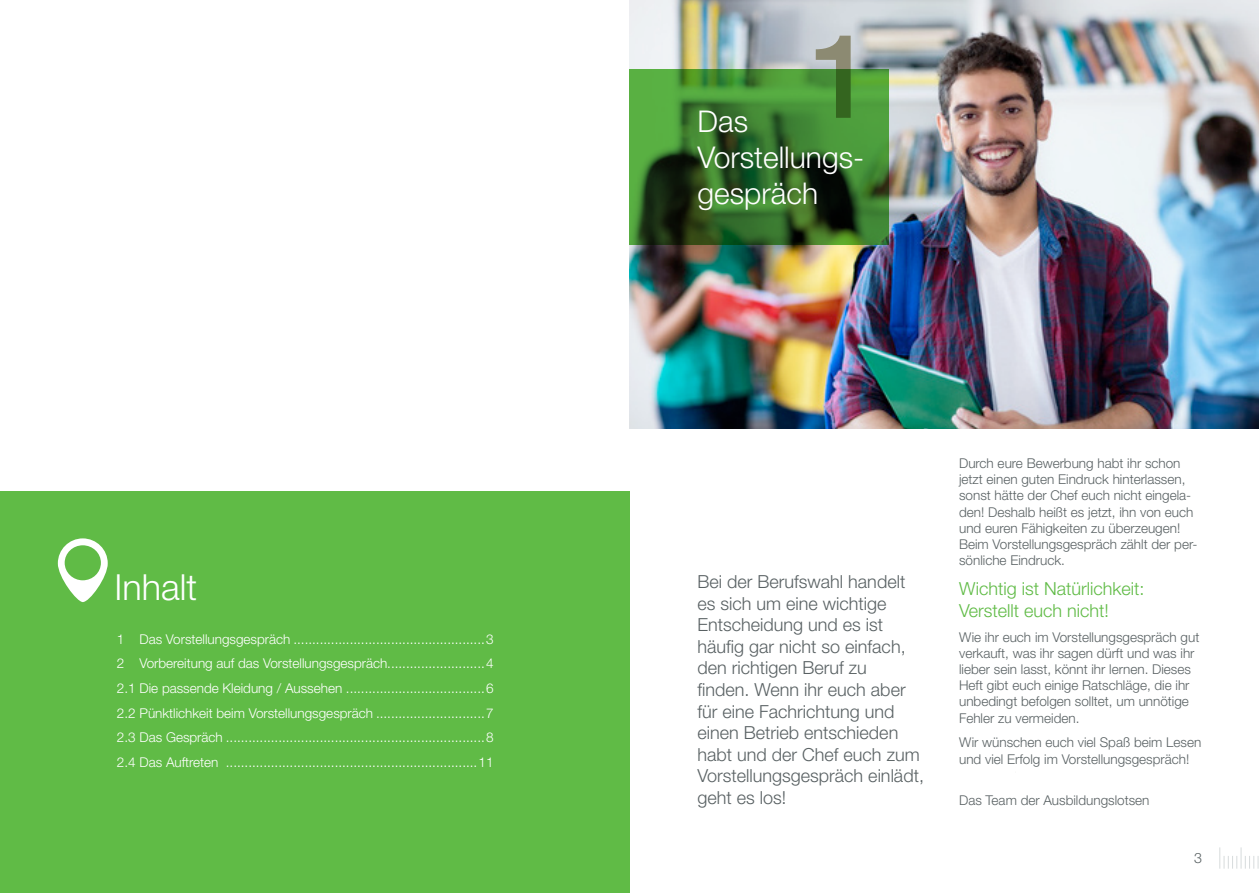
<style>
.page{position:relative;width:1259px;height:893px;background:#fff}
.page>*{position:absolute;margin:0;border:0;box-sizing:border-box;transform-origin:0 0}
.t1{font:500 117.3px "Helvetica Neue LT Std";color:#8c8a72}
.t2{font:300 36px "Helvetica Neue LT Std";color:#fff}
.t3{font:300 30px/36px "Helvetica Neue LT Std";color:#fff}
.t4{font:300 18px/21.6px "Helvetica Neue LT Std";color:#596163}
.t5{font:300 18px/21.6px "Helvetica Neue LT Std";color:#60bb46}
.t6{font:300 14.25px "Helvetica Neue LT Std";color:#596163}
.t7{font:300 13.5px/16.2px "Helvetica Neue LT Std";color:#596163}
.t8{font:300 13.5px/24.8px "Helvetica Neue LT Std";color:#fff;text-align:justify}
</style>
<div class="page">
<svg style="left:1219px;top:847px;width:40px;height:22px"></svg>
<img style="left:629px;top:0;width:630px;height:428px">
<svg style="left:629px;top:69px;width:260px;height:175px;background:#39732b"></svg>
<div style="left:0;top:491px;width:629px;height:402px;background:#60bb46"></div>
<svg style="left:58px;top:538px;width:50px;height:64px"></svg>
<h2 class="t2" style="left:115px;top:565px;width:84px">Inhalt</h2>
<p class="t8" style="left:117px;top:626px;width:378px">1 Das Vorstellungsgespräch ...................................................3<br>2 Vorbereitung auf das Vorstellungsgespräch..........................4<br>2.1 Die passende Kleidung / Aussehen .....................................6<br>2.2 Pünktlichkeit beim Vorstellungsgespräch .............................7<br>2.3 Das Gespräch .....................................................................8<br>2.4 Das Auftreten ...................................................................11</p>
<h1 class="t1" style="left:809px;top:6px;width:67px">1</h1>
<h3 class="t3" style="left:697px;top:103px;width:168px">Das<br>Vorstellungs&shy;gespräch</h3>
<p class="t4" style="left:697px;top:570px;width:228px">Bei der Berufswahl handelt es sich um eine wichtige<br>Entscheidung und es ist häufig gar nicht so einfach, den richtigen Beruf zu<br>finden. Wenn ihr euch aber für eine Fachrichtung und einen Betrieb entschieden habt und der Chef euch zum<br>Vorstellungsgespräch einlädt, geht es los!</p>
<p class="t7" style="left:959px;top:455px;width:240px">Durch eure Bewerbung habt ihr schon jetzt einen guten Eindruck hinterlassen, sonst hätte der Chef euch nicht eingela&shy;den! Deshalb heißt es jetzt, ihn von euch und euren Fähigkeiten zu überzeugen!<br>Beim Vorstellungsgespräch zählt der per&shy;sönliche Eindruck.</p>
<h3 class="t5" style="left:959px;top:578px;width:187px">Wichtig ist Natürlichkeit:<br>Verstellt euch nicht!</h3>
<p class="t7" style="left:959px;top:628px;width:242px">Wie ihr euch im Vorstellungsgespräch gut verkauft, was ihr sagen dürft und was ihr lieber sein lasst, könnt ihr lernen. Dieses Heft gibt euch einige Ratschläge, die ihr unbedingt befolgen solltet, um unnötige Fehler zu vermeiden.</p>
<p class="t7" style="left:959px;top:734px;width:244px">Wir wünschen euch viel Spaß beim Lesen und viel Erfolg im Vorstellungsgespräch!</p>
<p class="t7" style="left:959px;top:792px;width:192px">Das Team der Ausbildungslotsen</p>
<p class="t6" style="left:1194px;top:849px;width:9px">3</p>
</div>
